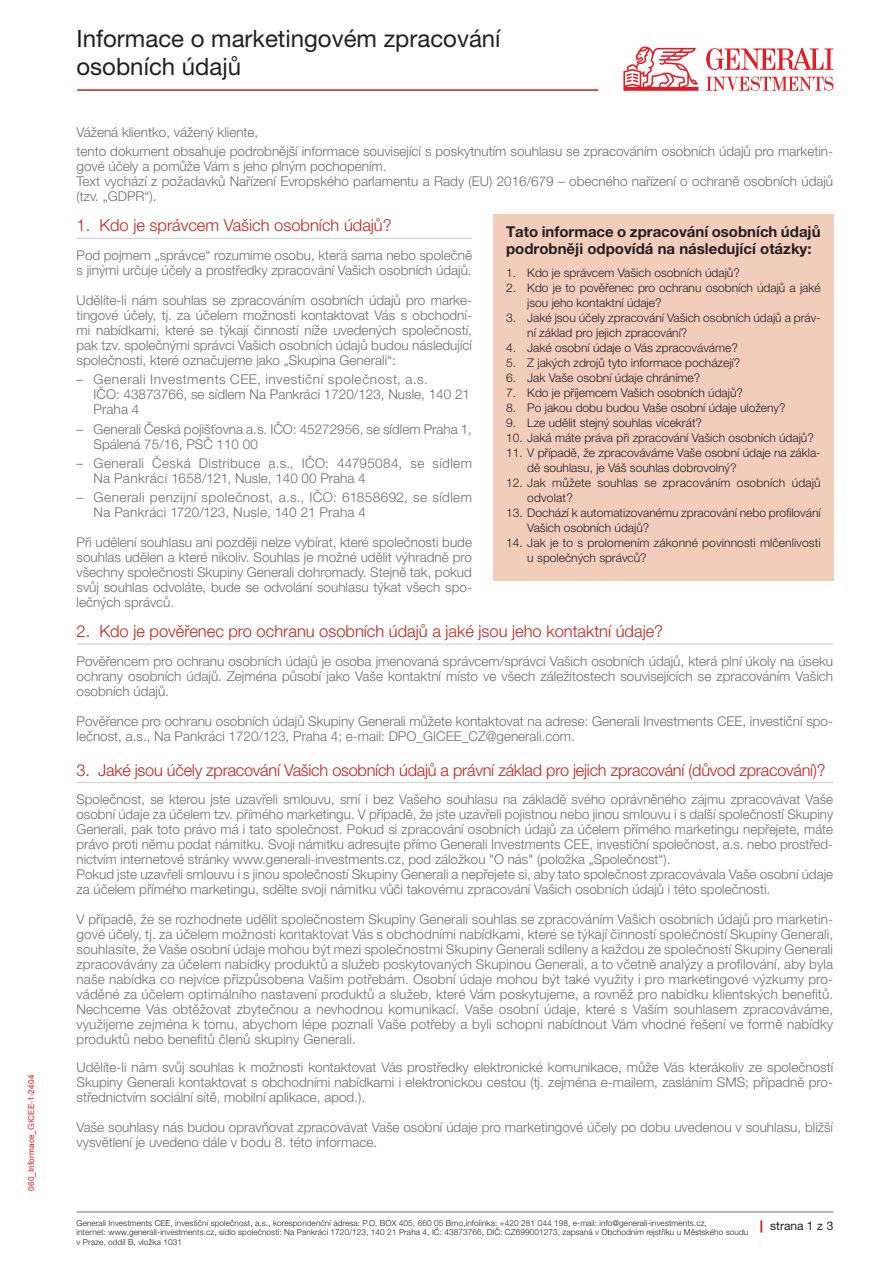
<style>
.page{position:relative;width:893px;height:1263px;background:#fff}
.page>*{position:absolute;margin:0;border:0;box-sizing:border-box;transform-origin:0 0}
.Titul_u_loga_16_19{font:24px "Helvetica Neue LT Pro";color:#231f20}
.Informace_nadpis_podtrzeny{font:300 16.5px "Helvetica Neue LT Pro";letter-spacing:-.015em;color:#c5221a}
.t1{font:700 15px/16.5px "Helvetica Neue LT Pro";color:#231f20}
.t2{font:300 13.5px/15px "Helvetica Neue LT Pro";color:#6c6d70}
.t3{font:300 13.5px/15px "Helvetica Neue LT Pro";letter-spacing:.025em;color:#6c6d70}
.t4{font:300 13.5px/15px "Helvetica Neue LT Pro";letter-spacing:.03em;color:#6c6d70}
.t5{font:300 12px/15px "Helvetica Neue LT Pro";color:#231f20}
.t6{font:12px "Helvetica Neue LT Pro";color:#231f20}
.t7{font:300 8.25px/9.9px "Helvetica Neue LT Pro";letter-spacing:.01em;color:#231f20}
.t8{font:8.25px "Arial";letter-spacing:.01em;color:#e51a23}
.s1{font-weight:800;color:#c5221a}
</style>
<div class="page">
<hr style="left:77px;top:1211px;width:756px;height:1px;background:#6c6d70">
<hr style="left:77px;top:238px;width:395px;height:1px;background:#d1d2d4">
<hr style="left:77px;top:643px;width:756px;height:2px;background:#d1d2d4">
<hr style="left:77px;top:782px;width:756px;height:1px;background:#d1d2d4">
<div style="left:493px;top:214px;width:340px;height:366px;background:#f3cdbc"></div>
<hr style="left:77px;top:89px;width:521px;height:2px;background:#c5221a">
<svg style="left:623px;top:46px;width:75px;height:45px"></svg>
<svg style="left:706px;top:77px;width:127px;height:14px"></svg>
<svg style="left:706px;top:48px;width:127px;height:22px"></svg>
<p class="t8" style="left:26px;top:1191px;width:117px;rotate:-90deg">060_Informace_GICEE-1-2404</p>
<p class="Titul_u_loga_16_19" style="left:77px;top:24px;width:426px">Informace o marketingovém zpracování</p>
<p class="Titul_u_loga_16_19" style="left:77px;top:53px;width:166px">osobních údajů</p>
<p class="t2" style="left:77px;top:125px;width:183px">Vážená klientko, vážený kliente,</p>
<p class="t2" style="left:77px;top:144px;width:758px">tento dokument obsahuje podrobnější informace související s poskytnutím souhlasu se zpracováním osobních údajů pro marketin&shy;gové účely a pomůže Vám s jeho plným pochopením.</p>
<p class="t2" style="left:77px;top:174px;width:758px">Text vychází z požadavků Nařízení Evropského parlamentu a Rady (EU) 2016/679 – obecného nařízení o ochraně osobních údajů (tzv. „GDPR“).</p>
<p class="Informace_nadpis_podtrzeny" style="left:77px;top:215px;width:317px">1. Kdo je správcem Vašich osobních údajů?</p>
<p class="t2" style="left:77px;top:247px;width:397px">Pod pojmem „správce“ rozumíme osobu, která sama nebo společně s jinými určuje účely a prostředky zpracování Vašich osobních údajů.</p>
<p class="t2" style="left:77px;top:292px;width:397px;text-align:justify">Udělíte-li nám souhlas se zpracováním osobních údajů pro marke&shy;tingové účely, tj. za účelem možnosti kontaktovat Vás s obchodní&shy;mi nabídkami, které se týkají činností níže uvedených společností, pak tzv. společnými správci Vašich osobních údajů budou následující společnosti, které označujeme jako „Skupina Generali“:</p>
<p class="t2" style="left:94px;top:372px;width:378px;text-indent:-17px">– Generali Investments CEE, investiční společnost, a.s.<br>IČO: 43873766, se sídlem Na Pankráci 1720/123, Nusle, 140 21<br>Praha 4</p>
<p class="t2" style="left:94px;top:421px;width:380px;text-indent:-17px">– Generali Česká pojišťovna a.s. IČO: 45272956, se sídlem Praha 1,<br>Spálená 75/16, PSČ 110 00</p>
<p class="t4" style="left:94px;top:455px;width:380px;text-indent:-17px">– Generali Česká Distribuce a.s., IČO: 44795084, se sídlem<br>Na Pankráci 1658/121, Nusle, 140 00 Praha 4</p>
<p class="t3" style="left:94px;top:489px;width:380px;text-indent:-17px">– Generali penzijní společnost, a.s., IČO: 61858692, se sídlem<br>Na Pankráci 1720/123, Nusle, 140 21 Praha 4</p>
<p class="t2" style="left:77px;top:534px;width:397px;text-align:justify">Při udělení souhlasu ani později nelze vybírat, které společnosti bude souhlas udělen a které nikoliv. Souhlas je možné udělit výhradně pro všechny společnosti Skupiny Generali dohromady. Stejně tak, pokud svůj souhlas odvoláte, bude se odvolání souhlasu týkat všech spo&shy;lečných správců.</p>
<p class="Informace_nadpis_podtrzeny" style="left:77px;top:621px;width:588px">2. Kdo je pověřenec pro ochranu osobních údajů a jaké jsou jeho kontaktní údaje?</p>
<p class="t2" style="left:77px;top:653px;width:758px;text-align:justify">Pověřencem pro ochranu osobních údajů je osoba jmenovaná správcem/správci Vašich osobních údajů, která plní úkoly na úseku ochrany osobních údajů. Zejména působí jako Vaše kontaktní místo ve všech záležitostech souvisejících se zpracováním Vašich osobních údajů.</p>
<p class="t2" style="left:77px;top:713px;width:758px">Pověřence pro ochranu osobních údajů Skupiny Generali můžete kontaktovat na adrese: Generali Investments CEE, investiční spo&shy;lečnost, a.s., Na Pankráci 1720/123, Praha 4; e-mail: DPO_GICEE_CZ@generali.com.</p>
<p class="Informace_nadpis_podtrzeny" style="left:77px;top:760px;width:750px">3. Jaké jsou účely zpracování Vašich osobních údajů a právní základ pro jejich zpracování (důvod zpracování)?</p>
<p class="t2" style="left:77px;top:791px;width:758px;text-align:justify">Společnost, se kterou jste uzavřeli smlouvu, smí i bez Vašeho souhlasu na základě svého oprávněného zájmu zpracovávat Vaše osobní údaje za účelem tzv. přímého marketingu. V případě, že jste uzavřeli pojistnou nebo jinou smlouvu i s další společností Skupiny Generali, pak toto právo má i tato společnost. Pokud si zpracování osobních údajů za účelem přímého marketingu nepřejete, máte právo proti němu podat námitku. Svoji námitku adresujte přímo Generali Investments CEE, investiční společnost, a.s. nebo prostřed&shy;nictvím internetové stránky www.generali-investments.cz, pod záložkou "O nás" (položka „Společnost“).</p>
<p class="t2" style="left:77px;top:866px;width:758px">Pokud jste uzavřeli smlouvu i s jinou společností Skupiny Generali a nepřejete si, aby tato společnost zpracovávala Vaše osobní údaje za účelem přímého marketingu, sdělte svoji námitku vůči takovému zpracování Vašich osobních údajů i této společnosti.</p>
<p class="t2" style="left:77px;top:911px;width:758px;text-align:justify">V případě, že se rozhodnete udělit společnostem Skupiny Generali souhlas se zpracováním Vašich osobních údajů pro marketin&shy;gové účely, tj. za účelem možnosti kontaktovat Vás s obchodními nabídkami, které se týkají činností společností Skupiny Generali, souhlasíte, že Vaše osobní údaje mohou být mezi společnostmi Skupiny Generali sdíleny a každou ze společností Skupiny Generali zpracovávány za účelem nabídky produktů a služeb poskytovaných Skupinou Generali, a to včetně analýzy a profilování, aby byla naše nabídka co nejvíce přizpůsobena Vašim potřebám. Osobní údaje mohou být také využity i pro marketingové výzkumy pro&shy;váděné za účelem optimálního nastavení produktů a služeb, které Vám poskytujeme, a rovněž pro nabídku klientských benefitů.<br>Nechceme Vás obtěžovat zbytečnou a nevhodnou komunikací. Vaše osobní údaje, které s Vaším souhlasem zpracováváme, využijeme zejména k tomu, abychom lépe poznali Vaše potřeby a byli schopni nabídnout Vám vhodné řešení ve formě nabídky produktů nebo benefitů členů skupiny Generali.</p>
<p class="t2" style="left:77px;top:1059px;width:758px;text-align:justify">Udělíte-li nám svůj souhlas k možnosti kontaktovat Vás prostředky elektronické komunikace, může Vás kterákoliv ze společností Skupiny Generali kontaktovat s obchodními nabídkami i elektronickou cestou (tj. zejména e-mailem, zasláním SMS; případně pro&shy;střednictvím sociální sítě, mobilní aplikace, apod.).</p>
<p class="t2" style="left:77px;top:1119px;width:758px">Vaše souhlasy nás budou opravňovat zpracovávat Vaše osobní údaje pro marketingové účely po dobu uvedenou v souhlasu, bližší vysvětlení je uvedeno dále v bodu 8. této informace.</p>
<p class="t1" style="left:506px;top:223px;width:316px">Tato informace o zpracování osobních údajů podrobněji odpovídá na následující otázky:</p>
<p class="t5" style="left:506px;top:265px;width:235px">1. Kdo je správcem Vašich osobních údajů?</p>
<p class="t5" style="left:527px;top:280px;width:295px;text-indent:-21px">2. Kdo je to pověřenec pro ochranu osobních údajů a jaké jsou jeho kontaktní údaje?</p>
<p class="t5" style="left:527px;top:310px;width:295px;text-indent:-21px">3. Jaké jsou účely zpracování Vašich osobních údajů a práv&shy;ní základ pro jejich zpracování?</p>
<p class="t5" style="left:506px;top:340px;width:233px">4. Jaké osobní údaje o Vás zpracováváme?</p>
<p class="t5" style="left:506px;top:355px;width:236px">5. Z jakých zdrojů tyto informace pocházejí?</p>
<p class="t5" style="left:506px;top:370px;width:196px">6. Jak Vaše osobní údaje chráníme?</p>
<p class="t5" style="left:506px;top:385px;width:238px">7. Kdo je příjemcem Vašich osobních údajů?</p>
<p class="t5" style="left:506px;top:400px;width:281px">8. Po jakou dobu budou Vaše osobní údaje uloženy?</p>
<p class="t5" style="left:506px;top:415px;width:197px">9. Lze udělit stejný souhlas vícekrát?</p>
<p class="t5" style="left:506px;top:430px;width:309px">10. Jaká máte práva při zpracování Vašich osobních údajů?</p>
<p class="t5" style="left:527px;top:445px;width:295px;text-indent:-21px">11. V případě, že zpracováváme Vaše osobní údaje na zákla&shy;dě souhlasu, je Váš souhlas dobrovolný?</p>
<p class="t5" style="left:527px;top:475px;width:295px;text-indent:-21px">12. Jak můžete souhlas se zpracováním osobních údajů odvolat?</p>
<p class="t5" style="left:527px;top:505px;width:295px;text-indent:-21px">13. Dochází k automatizovanému zpracování nebo profilování<br>Vašich osobních údajů?</p>
<p class="t5" style="left:527px;top:535px;width:295px;text-indent:-21px">14. Jak je to s prolomením zákonné povinnosti mlčenlivosti u společných správců?</p>
<p class="t7" style="left:77px;top:1217px;width:632px">Generali Investments CEE, investiční společnost, a.s., korespondenční adresa: P.O. BOX 405, 660 05 Brno,infolinka: +420 281 044 198, e-mail: info@generali-investments.cz,</p>
<p class="t7" style="left:77px;top:1227px;width:673px">internet: www.generali-investments.cz, sídlo společnosti: Na Pankráci 1720/123, 140 21 Praha 4, IČ: 43873766, DIČ: CZ699001273, zapsaná v Obchodním rejstříku u Městského soudu v Praze, oddíl B, vložka 1031</p>
<p class="t6" style="left:760px;top:1219px;width:75px"><span class="s1">|</span> strana 1 z 3</p>
</div>
